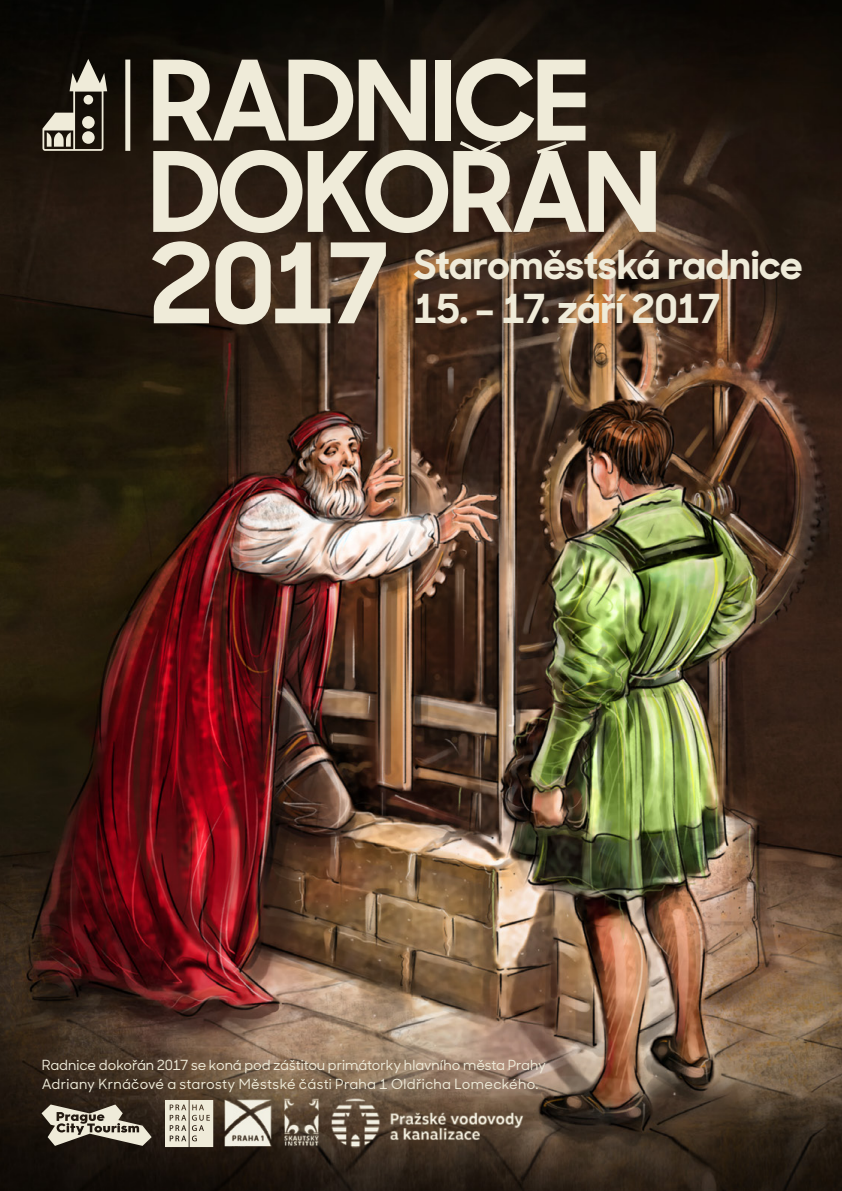
<style>
.page{position:relative;width:842px;height:1191px;background:#fff}
.page>*{position:absolute;margin:0;border:0;box-sizing:border-box;transform-origin:0 0}
.t1{font:700 110.7px "Sharp Sans Display No 1";letter-spacing:-.02em;color:#efebd9}
.t2{font:700 40px "Sharp Sans Display No 1";letter-spacing:-.015em;color:#efebd9}
.t3{font:500 14px/19px "Sharp Sans Display No 1";letter-spacing:.005em;color:#efebd9}
</style>
<div class="page">
<img style="left:0;top:0;width:842px;height:1191px">
<div style="left:125px;top:60px;width:5px;height:91px;background:#efebd9"></div>
<svg style="left:42px;top:59px;width:65px;height:92px;background:#5c574c"></svg>
<img style="left:217px;top:1070px;width:329px;height:118px">
<svg style="left:460px;top:141px;width:41px;height:13px"></svg>
<svg style="left:537px;top:141px;width:30px;height:13px"></svg>
<svg style="left:165px;top:1100px;width:48px;height:47px;background:#d7d2c0"></svg>
<svg style="left:42px;top:1104px;width:110px;height:41px;background:#837c70"></svg>
<p class="t1" style="left:149px;top:9px;width:442px">RADNICE</p>
<p class="t1" style="left:149px;top:100px;width:513px">DOKORAN</p>
<p class="t1" style="left:149px;top:192px;width:243px">2017</p>
<p class="t2" style="left:414px;top:231px;width:390px">Staroměstská radnice</p>
<p class="t2" style="left:414px;top:275px;width:309px">15. – 17. září 2017</p>
<p class="t3" style="left:42px;top:1054px;width:506px">Radnice dokořán 2017 se koná pod záštitou primátorky hlavního města Prahy<br>Adriany Krnáčové a starosty Městské části Praha 1 Oldřicha Lomeckého.</p>
</div>
